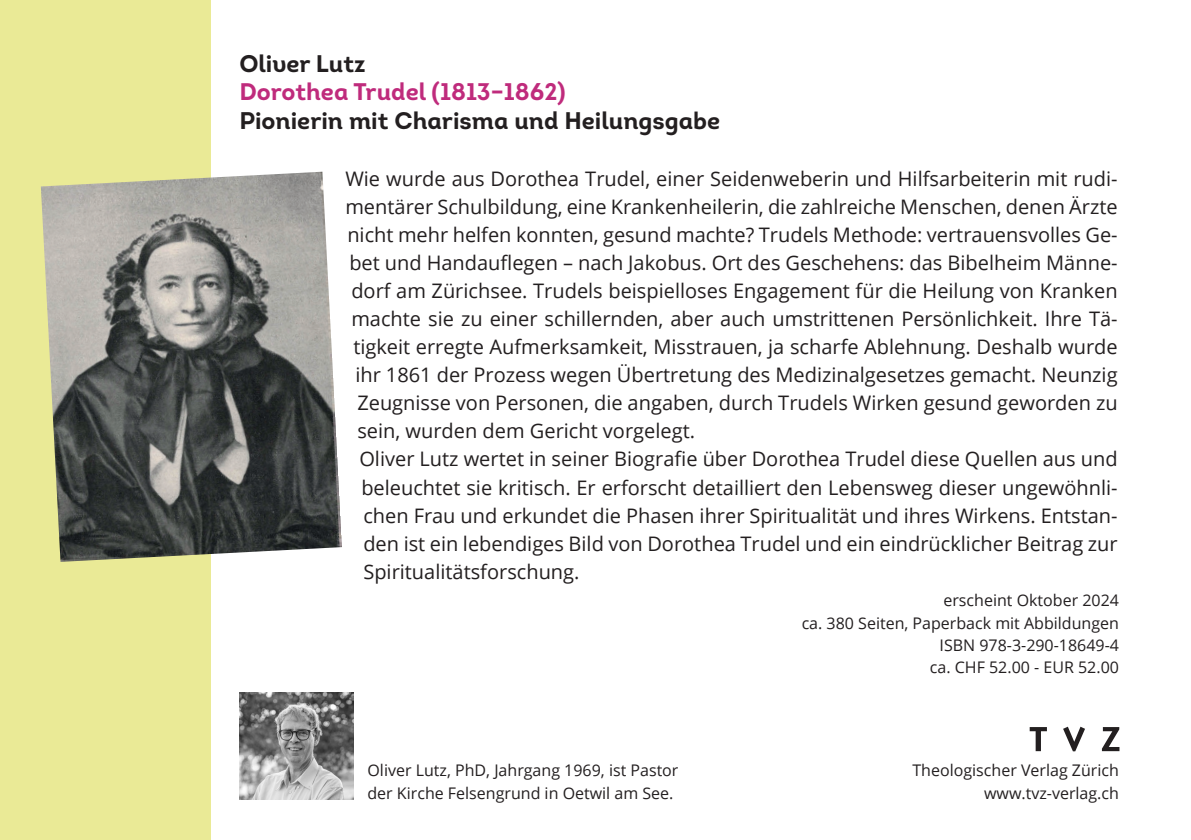
<style>
.page{position:relative;width:1191px;height:840px;background:#fff}
.page>*{position:absolute;margin:0;border:0;box-sizing:border-box;transform-origin:0 0}
.t1{font:24px "Intro Bold Alt";color:#231f20}
.t2{font:24px "Intro Bold Alt";color:#bf2b7c}
.t3{font:20px "Open Sans";color:#231f20}
.t4{font:16px/22px "Open Sans";color:#231f20;text-align:right}
</style>
<div class="page">
<div style="left:0;top:0;width:211px;height:839px;background:#eaea96"></div>
<img style="left:41px;top:172px;width:301px;height:389px">
<svg style="left:1029px;top:727px;width:18px;height:23px"></svg>
<svg style="left:1063px;top:726px;width:22px;height:25px"></svg>
<svg style="left:1102px;top:727px;width:17px;height:23px"></svg>
<img style="left:239px;top:692px;width:115px;height:107px">
<p class="t1" style="left:239px;top:48px;width:128px">Oliver Lutz</p>
<p class="t2" style="left:239px;top:77px;width:328px">Dorothea Trudel (1813–1862)</p>
<p class="t1" style="left:239px;top:105px;width:482px">Pionierin mit Charisma und Heilungsgabe</p>
<p class="t3" style="left:345px;top:165px;width:774px">Wie wurde aus Dorothea Trudel, einer Seidenweberin und Hilfsarbeiterin mit rudi-</p>
<p class="t3" style="left:345px;top:193px;width:773px">mentärer Schulbildung, eine Krankenheilerin, die zahlreiche Menschen, denen Ärzte</p>
<p class="t3" style="left:347px;top:221px;width:772px">nicht mehr helfen konnten, gesund machte? Trudels Methode: vertrauensvolles Ge-</p>
<p class="t3" style="left:349px;top:249px;width:769px">bet und Handauflegen – nach Jakobus. Ort des Geschehens: das Bibelheim Männe-</p>
<p class="t3" style="left:351px;top:277px;width:768px">dorf am Zürichsee. Trudels beispielloses Engagement für die Heilung von Kranken</p>
<p class="t3" style="left:351px;top:305px;width:767px">machte sie zu einer schillernden, aber auch umstrittenen Persönlichkeit. Ihre Tä-</p>
<p class="t3" style="left:353px;top:333px;width:766px">tigkeit erregte Aufmerksamkeit, Misstrauen, ja scharfe Ablehnung. Deshalb wurde</p>
<p class="t3" style="left:355px;top:361px;width:764px">ihr 1861 der Prozess wegen Übertretung des Medizinalgesetzes gemacht. Neunzig</p>
<p class="t3" style="left:357px;top:389px;width:762px">Zeugnisse von Personen, die angaben, durch Trudels Wirken gesund geworden zu</p>
<p class="t3" style="left:357px;top:417px;width:339px">sein, wurden dem Gericht vorgelegt.</p>
<p class="t3" style="left:359px;top:445px;width:760px">Oliver Lutz wertet in seiner Biografie über Dorothea Trudel diese Quellen aus und</p>
<p class="t3" style="left:361px;top:473px;width:757px">beleuchtet sie kritisch. Er erforscht detailliert den Lebensweg dieser ungewöhnli-</p>
<p class="t3" style="left:363px;top:501px;width:756px">chen Frau und erkundet die Phasen ihrer Spiritualität und ihres Wirkens. Entstan-</p>
<p class="t3" style="left:363px;top:529px;width:756px">den ist ein lebendiges Bild von Dorothea Trudel und ein eindrücklicher Beitrag zur</p>
<p class="t3" style="left:363px;top:558px;width:218px">Spiritualitätsforschung.</p>
<p class="t4" style="left:801px;top:589px;width:319px">erscheint Oktober 2024<br>ca. 380 Seiten, Paperback mit Abbildungen<br>ISBN 978-3-290-18649-4<br>ca. CHF 52.00 - EUR 52.00</p>
<p class="t4" style="left:367px;top:758px;width:312px;text-align:left">Oliver Lutz, PhD, Jahrgang 1969, ist Pastor der Kirche Felsengrund in Oetwil am See.</p>
<p class="t4" style="left:912px;top:758px;width:208px">Theologischer Verlag Zürich www.tvz-verlag.ch</p>
</div>
